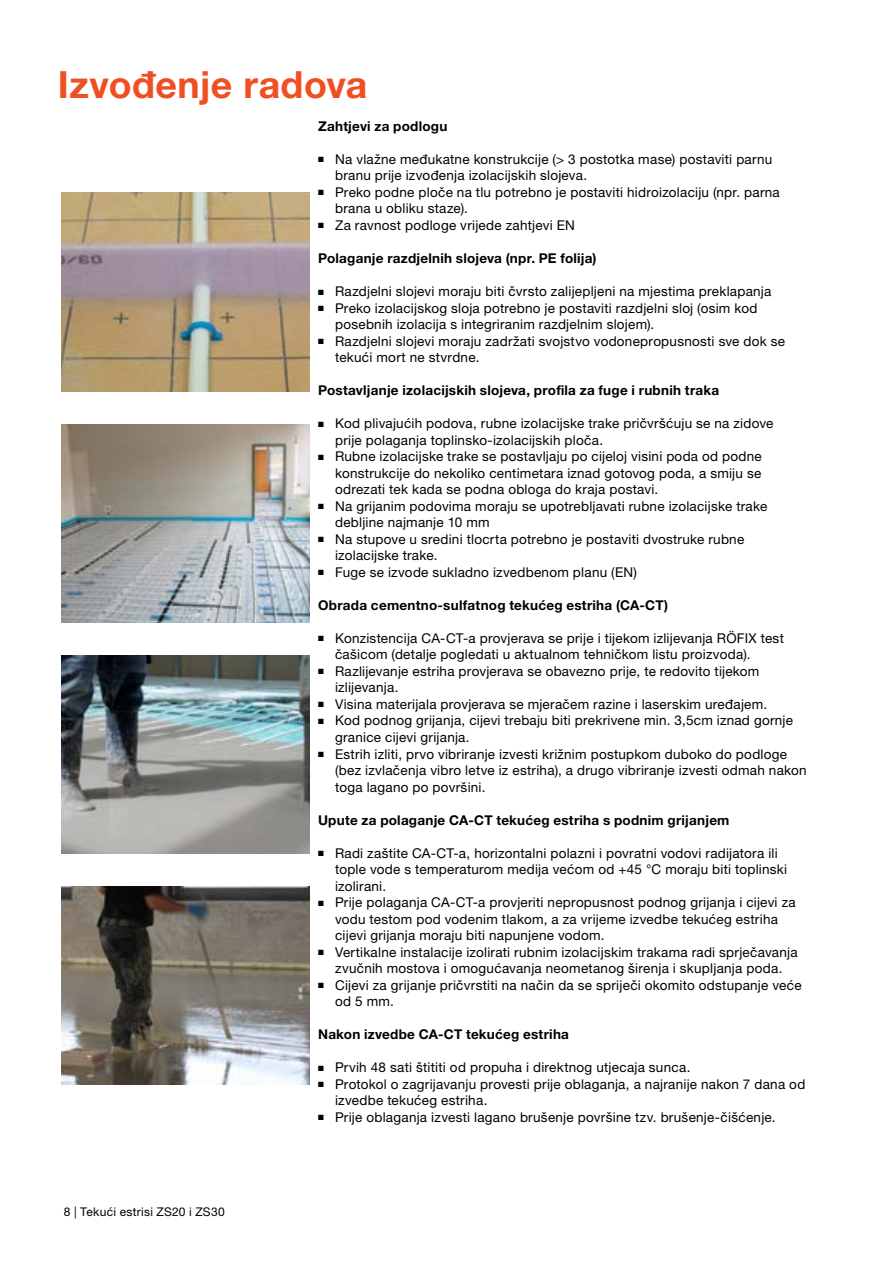
<style>
.page{position:relative;width:893px;height:1263px;background:#fff}
.page>*{position:absolute;margin:0;border:0;box-sizing:border-box;transform-origin:0 0}
.t1{font:700 37.5px "Helvetica Neue LTW1 G";letter-spacing:.01em;color:#f04e23}
.t2{font:13.5px/16.5px "Helvetica Neue LTW1 G";letter-spacing:.02em;color:#000}
.t3{font:700 13.5px "Helvetica Neue LTW1 G";letter-spacing:.02em;color:#000}
.t4{font:12px "Helvetica Neue LTW1 G";letter-spacing:.025em;color:#000}
.s1{font-family:"Helvetica Neue LT Std"}
</style>
<div class="page">
<img style="left:61px;top:424px;width:249px;height:198px">
<img style="left:61px;top:193px;width:249px;height:198px">
<img style="left:61px;top:655px;width:249px;height:198px">
<img style="left:61px;top:886px;width:249px;height:199px">
<h1 class="t1" style="left:58px;top:61px;width:311px">Iz<span class="s1">v</span>ođenje rado<span class="s1">v</span>a</h1>
<p class="t4" style="left:64px;top:1204px;width:162px">8 | Tekući estrisi ZS20 i ZS30</p>
<p class="t3" style="left:318px;top:118px;width:131px">Zahtje<span class="s1">v</span>i za podlogu</p>
<p class="t2" style="left:335px;top:151px;width:439px;text-indent:-17px">■ Na vlažne međukatne konstrukcije (&gt; 3 postotka mase) postaviti parnu branu prije izvođenja izolacijskih slojeva.</p>
<p class="t2" style="left:335px;top:184px;width:446px;text-indent:-17px">■ Preko podne ploče na tlu potrebno je postaviti hidroizolaciju (npr. parna brana u obliku staze).</p>
<p class="t2" style="left:318px;top:217px;width:258px">■ Za ravnost podloge vrijede zahtjevi EN</p>
<p class="t3" style="left:318px;top:250px;width:280px">Polaganje razdjelnih sloje<span class="s1">v</span>a (npr. PE folija)</p>
<p class="t2" style="left:318px;top:283px;width:455px">■ Razdjelni slojevi moraju biti čvrsto zalijepljeni na mjestima preklapanja</p>
<p class="t2" style="left:335px;top:299px;width:424px;text-indent:-17px">■ Preko izolacijskog sloja potrebno je postaviti razdjelni sloj (osim kod posebnih izolacija s integriranim razdjelnim slojem).</p>
<p class="t2" style="left:335px;top:332px;width:451px;text-indent:-17px">■ Razdjelni slojevi moraju zadržati svojstvo vodonepropusnosti sve dok se tekući mort ne stvrdne.</p>
<p class="t3" style="left:318px;top:382px;width:403px">Posta<span class="s1">v</span>ljanje izolacijskih sloje<span class="s1">v</span>a, profila za fuge i rubnih traka</p>
<p class="t2" style="left:335px;top:415px;width:440px;text-indent:-17px">■ Kod plivajućih podova, rubne izolacijske trake pričvršćuju se na zidove prije polaganja toplinsko-izolacijskih ploča.</p>
<p class="t2" style="left:335px;top:448px;width:428px;text-align:justify;text-indent:-17px">■ Rubne izolacijske trake se postavljaju po cijeloj visini poda od podne konstrukcije do nekoliko centimetara iznad gotovog poda, a smiju se odrezati tek kada se podna obloga do kraja postavi.</p>
<p class="t2" style="left:335px;top:498px;width:434px;text-indent:-17px">■ Na grijanim podovima moraju se upotrebljavati rubne izolacijske trake debljine najmanje 10 mm</p>
<p class="t2" style="left:335px;top:531px;width:411px;text-indent:-17px">■ Na stupove u sredini tlocrta potrebno je postaviti dvostruke rubne izolacijske trake.</p>
<p class="t2" style="left:318px;top:564px;width:320px">■ Fuge se izvode sukladno izvedbenom planu (EN)</p>
<p class="t3" style="left:318px;top:597px;width:352px">Obrada cementno-sulfatnog tekućeg estriha (CA-CT)</p>
<p class="t2" style="left:335px;top:630px;width:450px;text-indent:-17px">■ Konzistencija CA-CT-a provjerava se prije i tijekom izlijevanja RÖFIX test čašicom (detalje pogledati u aktualnom tehničkom listu proizvoda).</p>
<p class="t2" style="left:335px;top:663px;width:426px;text-indent:-17px">■ Razlijevanje estriha provjerava se obavezno prije, te redovito tijekom izlijevanja.</p>
<p class="t2" style="left:318px;top:696px;width:451px">■ Visina materijala provjerava se mjeračem razine i laserskim uređajem.</p>
<p class="t2" style="left:335px;top:712px;width:459px;text-indent:-17px">■ Kod podnog grijanja, cijevi trebaju biti prekrivene min. 3,5cm iznad gornje granice cijevi grijanja.</p>
<p class="t2" style="left:335px;top:745px;width:473px;text-indent:-17px">■ Estrih izliti, prvo vibriranje izvesti križnim postupkom duboko do podloge (bez izvlačenja vibro letve iz estriha), a drugo vibriranje izvesti odmah nakon toga lagano po površini.</p>
<p class="t3" style="left:318px;top:811px;width:413px">Upute za polaganje CA-CT tekućeg estriha s podnim grijanjem</p>
<p class="t2" style="left:335px;top:844px;width:454px;text-indent:-17px">■ Radi zaštite CA-CT-a, horizontalni polazni i povratni vodovi radijatora ili tople vode s temperaturom medija većom od +45 °C moraju biti toplinski izolirani.</p>
<p class="t2" style="left:335px;top:894px;width:462px;text-indent:-17px">■ Prije polaganja CA-CT-a provjeriti nepropusnost podnog grijanja i cijevi za vodu testom pod vodenim tlakom, a za vrijeme izvedbe tekućeg estriha cijevi grijanja moraju biti napunjene vodom.</p>
<p class="t2" style="left:318px;top:943px;width:481px;text-align:center">■ Vertikalne instalacije izolirati rubnim izolacijskim trakama radi sprječavanja zvučnih mostova i omogućavanja neometanog širenja i skupljanja poda.</p>
<p class="t2" style="left:335px;top:976px;width:468px;text-indent:-17px">■ Cijevi za grijanje pričvrstiti na način da se spriječi okomito odstupanje veće od 5 mm.</p>
<p class="t3" style="left:318px;top:1026px;width:252px">Nakon iz<span class="s1">v</span>edbe CA-CT tekućeg estriha</p>
<p class="t2" style="left:318px;top:1059px;width:374px">■ Prvih 48 sati štititi od propuha i direktnog utjecaja sunca.</p>
<p class="t2" style="left:335px;top:1076px;width:472px;text-indent:-17px">■ Protokol o zagrijavanju provesti prije oblaganja, a najranije nakon 7 dana od izvedbe tekućeg estriha.</p>
<p class="t2" style="left:318px;top:1109px;width:459px">■ Prije oblaganja izvesti lagano brušenje površine tzv. brušenje-čišćenje.</p>
</div>
